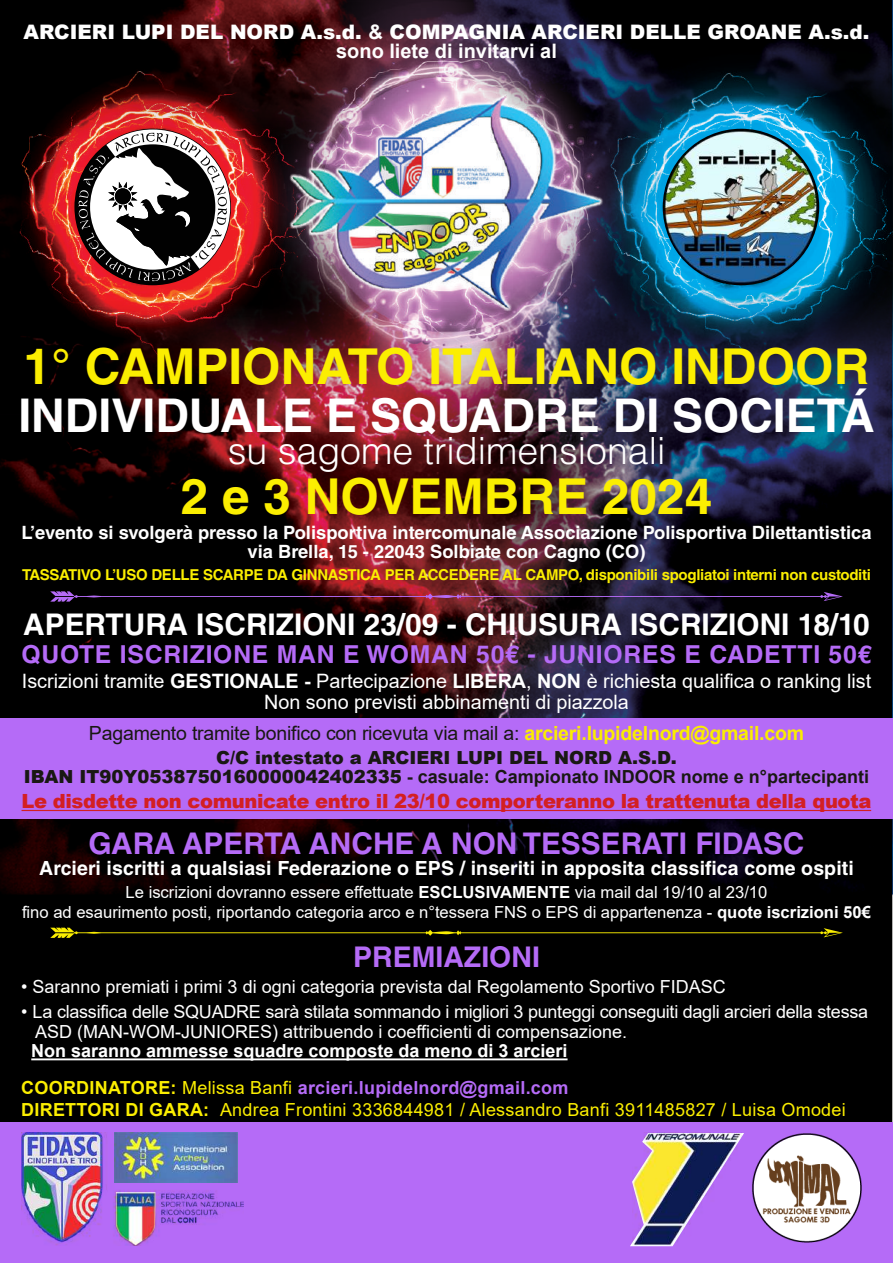
<style>
.page{position:relative;width:893px;height:1263px;background:#fff}
.page>*{position:absolute;margin:0;border:0;box-sizing:border-box;transform-origin:0 0}
.t1{font:700 49.5px "Helvetica LT Std";color:#fbee01}
.t2{font:700 46.5px "Helvetica LT Std";color:#fff}
.t3{font:300 37.5px "Helvetica LT Std";color:#fff}
.t4{font:700 29.85px "Helvetica LT Std";color:#fff}
.t5{font:700 29.85px "Helvetica LT Std";color:#b56bf7}
.t6{font:700 28.5px "Helvetica LT Std";color:#b56bf7}
.t7{font:700 24.75px "Helvetica LT Std";letter-spacing:.03em;color:#b56bf7}
.t8{font:900 19.95px/19.5px "Arial";color:#fff;text-align:center}
.t9{font:19.8px/21px "Arial";color:#fff;text-align:center}
.t10{font:700 19.5px "Helvetica LT Std";letter-spacing:.005em;color:#fff}
.t11{font:19.5px "Arial";letter-spacing:-.01em;color:#191813}
.t12{font:900 19.5px "Arial";letter-spacing:-.02em;color:#d31f22}
.t13{font:700 18.3px/19.5px "Helvetica LT Std";color:#fff;text-align:center}
.t14{font:18px/19.5px "Arial";color:#fff}
.t15{font:18px/21.6px "Arial";letter-spacing:.015em;color:#fbee01}
.t16{font:900 18px/19.5px "Arial";color:#191813;text-align:center}
.t17{font:700 18px "Arial";color:#fff}
.t18{font:16.65px/19.5px "Arial";color:#fff;text-align:center}
.t19{font:700 15px "Helvetica LT Std";letter-spacing:-.02em;color:#fbee01}
.s1{font-weight:700}
.s2{font-weight:700;color:#faed01}
.s3{font-weight:700;color:#b56bf7}
</style>
<div class="page">
<img style="left:0;top:500px;width:893px;height:622px">
<img style="left:449px;top:0;width:444px;height:502px">
<img style="left:0;top:0;width:451px;height:500px">
<img style="left:185px;top:0;width:523px;height:457px">
<div style="left:0;top:718px;width:893px;height:100px;background:#b56bf7"></div>
<div style="left:0;top:1122px;width:893px;height:140px;background:#b56bf7"></div>
<svg style="left:50px;top:591px;width:793px;height:10px;background:#34182e"></svg>
<svg style="left:50px;top:927px;width:793px;height:10px;background:#1e1c00"></svg>
<hr style="left:22px;top:809px;width:849px;height:2px;background:#d31f22">
<hr style="left:31px;top:1058px;width:536px;height:2px;background:#fff">
<img style="left:283px;top:91px;width:327px;height:230px">
<svg style="left:74px;top:129px;width:157px;height:156px"></svg>
<svg style="left:631px;top:1133px;width:113px;height:112px"></svg>
<img style="left:633px;top:1132px;width:108px;height:112px">
<img style="left:21px;top:1132px;width:223px;height:112px">
<img style="left:114px;top:1132px;width:124px;height:50px">
<img style="left:752px;top:1133px;width:110px;height:110px">
<img style="left:663px;top:129px;width:156px;height:156px;border-radius:78px">
<p class="t8" style="left:24px;top:21px;width:847px">ARCIERI LUPI DEL NORD A.s.d. <span class="s1">&amp;</span> COMPAGNIA ARCIERI DELLE GROANE A.s.d. <span class="s1">sono liete di invitarvi al</span></p>
<h1 class="t1" style="left:24px;top:337px;width:847px">1° CAMPIONATO ITALIANO INDOOR</h1>
<h2 class="t2" style="left:18px;top:387px;width:858px">INDIVIDUALE E SQUADRE DI SOCIETÁ</h2>
<h3 class="t3" style="left:228px;top:427px;width:439px">su sagome tridimensionali</h3>
<h1 class="t1" style="left:181px;top:466px;width:533px">2 e 3 NOVEMBRE 2024</h1>
<p class="t13" style="left:22px;top:522px;width:851px">L’evento si svolgerà presso la Polisportiva intercomunale Associazione Polisportiva Dilettantistica via Brella, 15 - 22043 Solbiate con Cagno (CO)</p>
<p class="t19" style="left:22px;top:565px;width:850px">TASSATIVO L’USO DELLE SCARPE DA GINNASTICA PER ACCEDERE AL CAMPO, disponibili spogliatoi interni non custoditi</p>
<h3 class="t4" style="left:23px;top:606px;width:848px">APERTURA ISCRIZIONI 23/09 - CHIUSURA ISCRIZIONI 18/10</h3>
<h3 class="t7" style="left:22px;top:639px;width:851px">QUOTE ISCRIZIONE MAN E WOMAN 50€ - JUNIORES E CADETTI 50€</h3>
<p class="t9" style="left:22px;top:670px;width:851px">Iscrizioni tramite <span class="s1">GESTIONALE -</span> Partecipazione <span class="s1">LIBERA</span>, <span class="s1">NON</span> è richiesta qualifica o ranking list<br>Non sono previsti abbinamenti di piazzola</p>
<p class="t11" style="left:89px;top:719px;width:716px">Pagamento tramite bonifico con ricevuta via mail a: <span class="s2">arcieri.lupidelnord@gmail.com</span></p>
<p class="t16" style="left:24px;top:746px;width:847px">C/C intestato a ARCIERI LUPI DEL NORD A.S.D.<br>IBAN IT90Y0538750160000042402335 <span class="s1">- casuale: Campionato INDOOR nome e n°partecipanti</span></p>
<p class="t12" style="left:22px;top:786px;width:851px">Le disdette non comunicate entro il 23/10 comporteranno la trattenuta della quota</p>
<h3 class="t5" style="left:89px;top:824px;width:717px">GARA APERTA ANCHE A NON TESSERATI FIDASC</h3>
<p class="t10" style="left:39px;top:855px;width:816px">Arcieri iscritti a qualsiasi Federazione o EPS / inseriti in apposita classifica come ospiti</p>
<p class="t18" style="left:22px;top:882px;width:850px">Le iscrizioni dovranno essere effettuate <span class="s1">ESCLUSIVAMENTE</span> via mail dal 19/10 al 23/10<br>fino ad esaurimento posti, riportando categoria arco e n°tessera FNS o EPS di appartenenza - <span class="s1">quote iscrizioni 50€</span></p>
<h3 class="t6" style="left:353px;top:939px;width:188px">PREMIAZIONI</h3>
<p class="t14" style="left:21px;top:976px;width:706px">• Saranno premiati i primi 3 di ogni categoria prevista dal Regolamento Sportivo FIDASC</p>
<p class="t14" style="left:35px;top:1002px;width:834px;text-indent:-14px">• La classifica delle SQUADRE sarà stilata sommando i migliori 3 punteggi conseguiti dagli arcieri della stessa<br>ASD (MAN-WOM-JUNIORES) attribuendo i coefficienti di compensazione.</p>
<p class="t17" style="left:31px;top:1038px;width:538px">Non saranno ammesse squadre composte da meno di 3 arcieri</p>
<p class="t15" style="left:21px;top:1076px;width:826px"><span class="s1">COORDINATORE:</span> Melissa Banfi <span class="s3">arcieri.lupidelnord@gmail.com<br></span><span class="s1">DIRETTORI DI GARA:</span> Andrea Frontini 3336844981 / Alessandro Banfi 3911485827 / Luisa Omodei</p>
</div>
